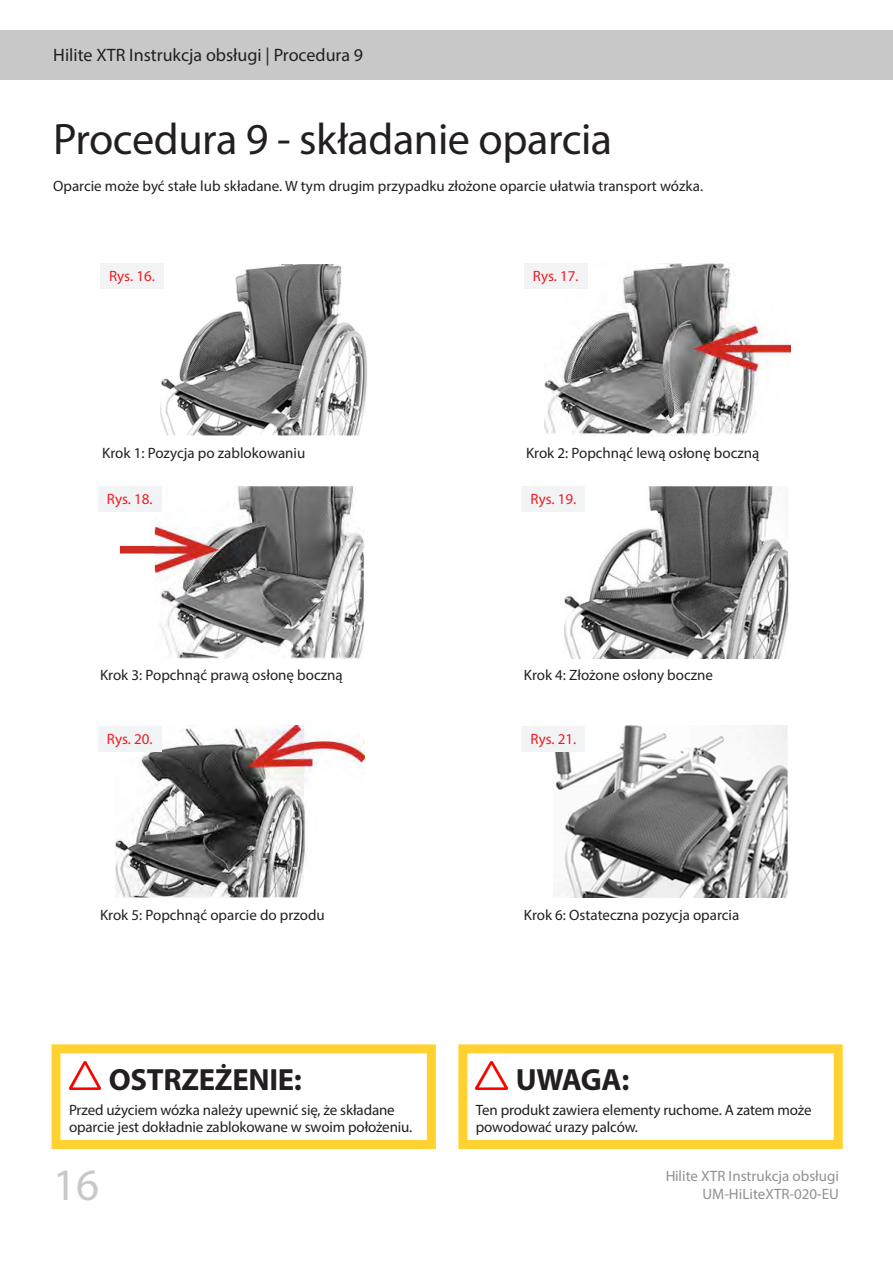
<style>
.page{position:relative;width:893px;height:1263px;background:#fff}
.page>*{position:absolute;margin:0;border:0;box-sizing:border-box;transform-origin:0 0}
.t1{font:45px "Myriad Pro";color:#c8c8c8}
.PL_-_Heading_1{font:44.25px "Myriad Pro";letter-spacing:-.01em;color:#231f20}
.PL_-_Box_Heading{font:700 30.75px "Myriad Pro";letter-spacing:-.01em;color:#231f20}
.t2{font:18px "Myriad Pro";color:#231f20}
.PL_-_Box_Text{font:15px/16.5px "Myriad Pro";letter-spacing:-.005em;color:#231f20}
.PL_-_Basic_Paragraph{font:15px "Myriad Pro";color:#231f20}
.PL_-_Image_no{font:15px "Myriad Pro";color:#ee1d23}
</style>
<div class="page">
<div style="left:0;top:31px;width:893px;height:49px;background:#c8c8c8"></div>
<img style="left:69px;top:1062px;width:31px;height:27px">
<div style="left:52px;top:1044px;width:384px;height:105px;border:9px solid #ffd231"></div>
<img style="left:476px;top:1062px;width:31px;height:27px">
<div style="left:458px;top:1044px;width:385px;height:105px;border:9px solid #ffd231"></div>
<img style="left:160px;top:264px;width:207px;height:172px">
<div style="left:100px;top:264px;width:64px;height:25px;background:#f2f3f4"></div>
<img style="left:545px;top:264px;width:246px;height:171px">
<div style="left:524px;top:264px;width:64px;height:25px;background:#f2f3f4"></div>
<img style="left:119px;top:486px;width:246px;height:172px">
<div style="left:98px;top:486px;width:64px;height:26px;background:#f2f3f4"></div>
<img style="left:564px;top:486px;width:224px;height:172px">
<div style="left:522px;top:486px;width:63px;height:26px;background:#f2f3f4"></div>
<img style="left:115px;top:726px;width:250px;height:172px">
<div style="left:98px;top:726px;width:64px;height:25px;background:#f2f3f4"></div>
<img style="left:553px;top:726px;width:235px;height:172px">
<div style="left:522px;top:726px;width:63px;height:25px;background:#f2f3f4"></div>
<p class="t2" style="left:53px;top:44px;width:311px">Hilite XTR Instrukcja obsługi | Procedura 9</p>
<p class="PL_-_Heading_1" style="left:53px;top:112px;width:561px">Procedura 9 - składanie oparcia</p>
<p class="PL_-_Basic_Paragraph" style="left:53px;top:177px;width:651px">Oparcie może być stałe lub składane. W tym drugim przypadku złożone oparcie ułatwia transport wózka.</p>
<p class="PL_-_Image_no" style="left:109px;top:267px;width:47px">Rys. 16.</p>
<p class="PL_-_Image_no" style="left:533px;top:267px;width:47px">Rys. 17.</p>
<p class="PL_-_Box_Text" style="left:102px;top:444px;width:205px">Krok 1: Pozycja po zablokowaniu</p>
<p class="PL_-_Box_Text" style="left:526px;top:444px;width:235px">Krok 2: Popchnąć lewą osłonę boczną</p>
<p class="PL_-_Image_no" style="left:107px;top:490px;width:47px">Rys. 18.</p>
<p class="PL_-_Image_no" style="left:530px;top:490px;width:47px">Rys. 19.</p>
<p class="PL_-_Box_Text" style="left:100px;top:666px;width:244px">Krok 3: Popchnąć prawą osłonę boczną</p>
<p class="PL_-_Box_Text" style="left:524px;top:666px;width:191px">Krok 4: Złożone osłony boczne</p>
<p class="PL_-_Image_no" style="left:107px;top:729px;width:47px">Rys. 20.</p>
<p class="PL_-_Image_no" style="left:530px;top:729px;width:47px">Rys. 21.</p>
<p class="PL_-_Box_Text" style="left:100px;top:906px;width:226px">Krok 5: Popchnąć oparcie do przodu</p>
<p class="PL_-_Box_Text" style="left:524px;top:906px;width:217px">Krok 6: Ostateczna pozycja oparcia</p>
<p class="PL_-_Box_Heading" style="left:109px;top:1059px;width:195px">OSTRZEŻENIE:</p>
<p class="PL_-_Box_Text" style="left:69px;top:1101px;width:345px">Przed użyciem wózka należy upewnić się, że składane oparcie jest dokładnie zablokowane w swoim położeniu.</p>
<p class="PL_-_Box_Heading" style="left:516px;top:1059px;width:115px">UWAGA:</p>
<p class="PL_-_Box_Text" style="left:476px;top:1101px;width:337px">Ten produkt zawiera elementy ruchome. A zatem może powodować urazy palców.</p>
<h1 class="t1" style="left:53px;top:1157px;width:48px">16</h1>
<p class="PL_-_Box_Text" style="left:665px;top:1168px;width:175px">Hilite XTR Instrukcja obsługi</p>
<p class="PL_-_Box_Text" style="left:702px;top:1186px;width:138px">UM-HiLiteXTR-020-EU</p>
</div>
